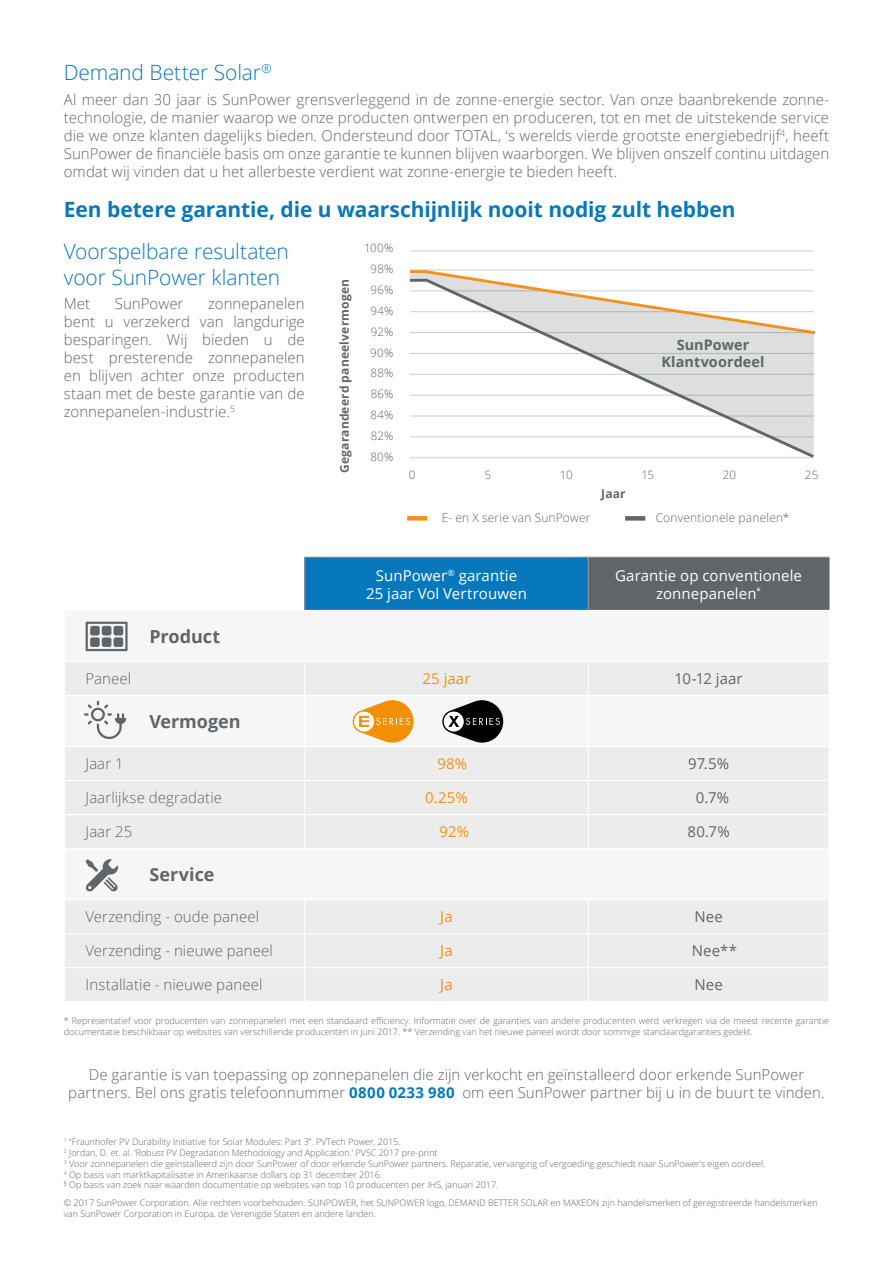
<style>
.page{position:relative;width:893px;height:1263px;background:#fff}
.page>*{position:absolute;margin:0;border:0;box-sizing:border-box;transform-origin:0 0}
.t1{font:300 21px/25.2px "Open Sans";letter-spacing:-.005em;color:#0878bd}
.t2{font:700 21px "Open Sans";letter-spacing:-.005em;color:#0878bd}
.t3{font:700 18px "Open Sans";color:#5f6569}
.t4{font:300 15px/18px "Open Sans";letter-spacing:.005em;color:#5f6569;text-align:justify}
.t5{font:15px/18px "Open Sans";letter-spacing:.005em;color:#fff;text-align:center}
.t6{font:15px "Open Sans";letter-spacing:.005em;color:#5f6569}
.t7{font:15px "Open Sans";letter-spacing:.005em;color:#f39019}
.t8{font:700 14.4px/17.2px "Open Sans";letter-spacing:.005em;color:#5f6569;text-align:center}
.t9{font:300 12px "Open Sans";letter-spacing:.015em;color:#5f6569}
.t10{font:700 12px "Open Sans";letter-spacing:.015em;color:#5f6569}
.t11{font:300 11.55px/20.9px "Open Sans";letter-spacing:.02em;color:#5f6569;text-align:center}
.t12{font:300 9px/10.8px "Open Sans";color:#5f6569}
.s1{font-weight:700;color:#0878bd}
</style>
<div class="page">
<hr style="left:410px;top:251px;width:404px;height:1px;background:#cfd0d0">
<svg style="left:410px;top:269px;width:404px;height:8px"></svg>
<svg style="left:409px;top:277px;width:407px;height:182px"></svg>
<div style="left:305px;top:557px;width:283px;height:53px;background:#0878bd"></div>
<div style="left:588px;top:557px;width:241px;height:53px;background:#5f6569"></div>
<div style="left:64px;top:610px;width:765px;height:51px;background:#f6f6f6"></div>
<svg style="left:65px;top:747px;width:763px;height:254px;fill:#ececed"></svg>
<hr style="left:829px;top:557px;width:1px;height:53px;background:#5f6569">
<hr style="left:305px;top:557px;width:283px;height:1px;background:#9c9d9d">
<hr style="left:304px;top:557px;width:1px;height:53px;background:#9c9d9d">
<hr style="left:588px;top:557px;width:241px;height:1px;background:#9c9d9d">
<hr style="left:588px;top:557px;width:1px;height:53px;background:#9c9d9d">
<hr style="left:64px;top:610px;width:241px;height:1px;background:#fff">
<hr style="left:64px;top:611px;width:1px;height:50px;background:#fff">
<hr style="left:305px;top:610px;width:283px;height:1px;background:#fff">
<hr style="left:588px;top:610px;width:242px;height:1px;background:#fff">
<hr style="left:828px;top:611px;width:2px;height:50px;background:#fff">
<hr style="left:304px;top:747px;width:1px;height:33px;background:#fff">
<hr style="left:588px;top:747px;width:1px;height:33px;background:#fff">
<hr style="left:64px;top:780px;width:241px;height:1px;background:#fff">
<hr style="left:305px;top:780px;width:283px;height:1px;background:#fff">
<hr style="left:304px;top:781px;width:1px;height:33px;background:#fff">
<hr style="left:588px;top:780px;width:242px;height:1px;background:#fff">
<hr style="left:588px;top:781px;width:1px;height:33px;background:#fff">
<hr style="left:64px;top:814px;width:241px;height:1px;background:#fff">
<hr style="left:305px;top:814px;width:283px;height:1px;background:#fff">
<hr style="left:304px;top:815px;width:1px;height:33px;background:#fff">
<hr style="left:588px;top:814px;width:242px;height:1px;background:#fff">
<hr style="left:588px;top:815px;width:1px;height:33px;background:#fff">
<hr style="left:64px;top:848px;width:241px;height:1px;background:#fff">
<hr style="left:305px;top:848px;width:283px;height:1px;background:#fff">
<hr style="left:588px;top:848px;width:242px;height:1px;background:#fff">
<hr style="left:64px;top:899px;width:241px;height:1px;background:#fff">
<hr style="left:305px;top:899px;width:283px;height:1px;background:#fff">
<hr style="left:304px;top:900px;width:1px;height:33px;background:#fff">
<hr style="left:588px;top:899px;width:242px;height:1px;background:#fff">
<hr style="left:588px;top:900px;width:1px;height:33px;background:#fff">
<hr style="left:64px;top:933px;width:241px;height:1px;background:#fff">
<hr style="left:305px;top:933px;width:283px;height:1px;background:#fff">
<hr style="left:304px;top:934px;width:1px;height:33px;background:#fff">
<hr style="left:588px;top:933px;width:242px;height:1px;background:#fff">
<hr style="left:588px;top:934px;width:1px;height:33px;background:#fff">
<hr style="left:64px;top:967px;width:241px;height:1px;background:#fff">
<hr style="left:305px;top:967px;width:283px;height:1px;background:#fff">
<hr style="left:304px;top:968px;width:1px;height:33px;background:#fff">
<hr style="left:588px;top:967px;width:242px;height:1px;background:#fff">
<hr style="left:588px;top:968px;width:1px;height:33px;background:#fff">
<svg style="left:86px;top:622px;width:42px;height:29px"></svg>
<svg style="left:85px;top:859px;width:33px;height:33px"></svg>
<div style="left:407px;top:516px;width:20px;height:5px;background:#f3911c"></div>
<div style="left:625px;top:516px;width:20px;height:5px;background:#5f6569"></div>
<svg style="left:65px;top:662px;width:763px;height:81px"></svg>
<h1 class="t1" style="left:64px;top:59px;width:209px">Demand Better Solar<sup>®</sup></h1>
<p class="t4" style="left:64px;top:90px;width:767px">Al meer dan 30 jaar is SunPower grensverleggend in de zonne-energie sector. Van onze baanbrekende zonne&shy;technologie, de manier waarop we onze producten ontwerpen en produceren, tot en met de uitstekende service die we onze klanten dagelijks bieden. Ondersteund door TOTAL, ‘s werelds vierde grootste energiebedrijf<sup>4</sup>, heeft SunPower de financiële basis om onze garantie te kunnen blijven waarborgen. We blijven onszelf continu uitdagen omdat wij vinden dat u het allerbeste verdient wat zonne-energie te bieden heeft.</p>
<h1 class="t2" style="left:64px;top:194px;width:673px">Een betere garantie, die u waarschijnlijk nooit nodig zult hebben</h1>
<h1 class="t1" style="left:64px;top:239px;width:227px">Voorspelbare resultaten voor SunPower klanten</h1>
<h3 class="t4" style="left:64px;top:294px;width:28px">Met</h3>
<h3 class="t4" style="left:115px;top:294px;width:70px">SunPower</h3>
<h3 class="t4" style="left:64px;top:294px;width:242px;text-indent:144px">zonnepanelen bent u verzekerd van langdurige besparingen. Wij bieden u de best presterende zonnepanelen en blijven achter onze producten staan met de beste garantie van de zonnepanelen-industrie.<sup>5</sup></h3>
<h2 class="t3" style="left:149px;top:624px;width:72px">Product</h2>
<h3 class="t10" style="left:336px;top:473px;width:195px;rotate:-90deg">Gegarandeerd paneelvermogen</h3>
<p class="t11" style="left:364px;top:237px;width:31px">100%<br>98%<br>96%<br>94%<br>92%<br>90%<br>88%<br>86%<br>84%<br>82%<br>80%</p>
<h3 class="t8" style="left:661px;top:335px;width:105px">SunPower<br>Klantvoordeel</h3>
<p class="t11" style="left:409px;top:464px;width:8px">0</p>
<p class="t11" style="left:484px;top:464px;width:8px">5</p>
<p class="t11" style="left:560px;top:464px;width:14px">10</p>
<p class="t11" style="left:641px;top:464px;width:14px">15</p>
<p class="t11" style="left:723px;top:464px;width:15px">20</p>
<p class="t11" style="left:805px;top:464px;width:15px">25</p>
<h3 class="t10" style="left:601px;top:485px;width:26px">Jaar</h3>
<h3 class="t9" style="left:442px;top:510px;width:150px">E- en X serie van SunPower</h3>
<h3 class="t9" style="left:656px;top:510px;width:135px">Conventionele panelen*</h3>
<h3 class="t5" style="left:366px;top:566px;width:162px">SunPower<sup>®</sup> garantie<br>25 jaar Vol Vertrouwen</h3>
<h3 class="t5" style="left:615px;top:566px;width:188px">Garantie op conventionele zonnepanelen<sup>*</sup></h3>
<h3 class="t4" style="left:86px;top:669px;width:47px">Paneel</h3>
<h3 class="t7" style="left:422px;top:668px;width:49px">25 jaar</h3>
<h3 class="t6" style="left:675px;top:668px;width:70px">10-12 jaar</h3>
<h2 class="t3" style="left:149px;top:709px;width:93px">Vermogen</h2>
<h3 class="t4" style="left:86px;top:754px;width:40px">Jaar 1</h3>
<h3 class="t7" style="left:437px;top:753px;width:31px">98%</h3>
<h3 class="t6" style="left:688px;top:753px;width:42px">97.5%</h3>
<h3 class="t4" style="left:86px;top:788px;width:138px">Jaarlijkse degradatie</h3>
<h3 class="t7" style="left:425px;top:788px;width:44px">0.25%</h3>
<h3 class="t6" style="left:696px;top:788px;width:35px">0.7%</h3>
<h3 class="t4" style="left:86px;top:822px;width:48px">Jaar 25</h3>
<h3 class="t7" style="left:440px;top:822px;width:31px">92%</h3>
<h3 class="t6" style="left:687px;top:822px;width:44px">80.7%</h3>
<h2 class="t3" style="left:149px;top:862px;width:67px">Service</h2>
<h3 class="t4" style="left:86px;top:907px;width:175px">Verzending - oude paneel</h3>
<h3 class="t7" style="left:440px;top:907px;width:14px">Ja</h3>
<h3 class="t6" style="left:694px;top:907px;width:30px">Nee</h3>
<h3 class="t4" style="left:86px;top:941px;width:189px">Verzending - nieuwe paneel</h3>
<h3 class="t7" style="left:440px;top:941px;width:14px">Ja</h3>
<h3 class="t6" style="left:692px;top:941px;width:47px">Nee**</h3>
<h3 class="t4" style="left:86px;top:975px;width:178px">Installatie - nieuwe paneel</h3>
<h3 class="t7" style="left:440px;top:975px;width:14px">Ja</h3>
<h3 class="t6" style="left:694px;top:975px;width:30px">Nee</h3>
<p class="t12" style="left:64px;top:1015px;width:767px">* Representatief voor producenten van zonnepanelen met een standaard efficiency. Informatie over de garanties van andere producenten werd verkregen via de meest recente garantie documentatie beschikbaar op websites van verschillende producenten in juni 2017. ** Verzending van het nieuwe paneel wordt door sommige standaardgaranties gedekt.</p>
<h3 class="t4" style="left:68px;top:1065px;width:758px;text-align:center">De garantie is van toepassing op zonnepanelen die zijn verkocht en geïnstalleerd door erkende SunPower partners. Bel ons gratis telefoonnummer <span class="s1">0800 0233 980</span> om een SunPower partner bij u in de buurt te vinden.</h3>
<p class="t12" style="left:64px;top:1136px;width:703px"><sup>1</sup> “Fraunhofer PV Durability Initiative for Solar Modules: Part 3”. PVTech Power, 2015.<br><sup>2</sup> Jordan, D. et. al. ‘Robust PV Degradation Methodology and Application.’ PVSC 2017 pre-print<br><sup>3</sup> Voor zonnepanelen die geïnstalleerd zijn door SunPower of door erkende SunPower partners. Reparatie, vervanging of vergoeding geschiedt naar SunPower’s eigen oordeel.<br><sup>4</sup> Op basis van marktkapitalisatie in Amerikaanse dollars op 31 december 2016.<br>⁵ Op basis van zoek naar waarden documentatie op websites van top 10 producenten per IHS, januari 2017.</p>
<p class="t12" style="left:64px;top:1197px;width:755px">© 2017 SunPower Corporation. Alle rechten voorbehouden. SUNPOWER, het SUNPOWER logo, DEMAND BETTER SOLAR en MAXEON zijn handelsmerken of geregistreerde handelsmerken van SunPower Corporation in Europa, de Verenigde Staten en andere landen.</p>
</div>
